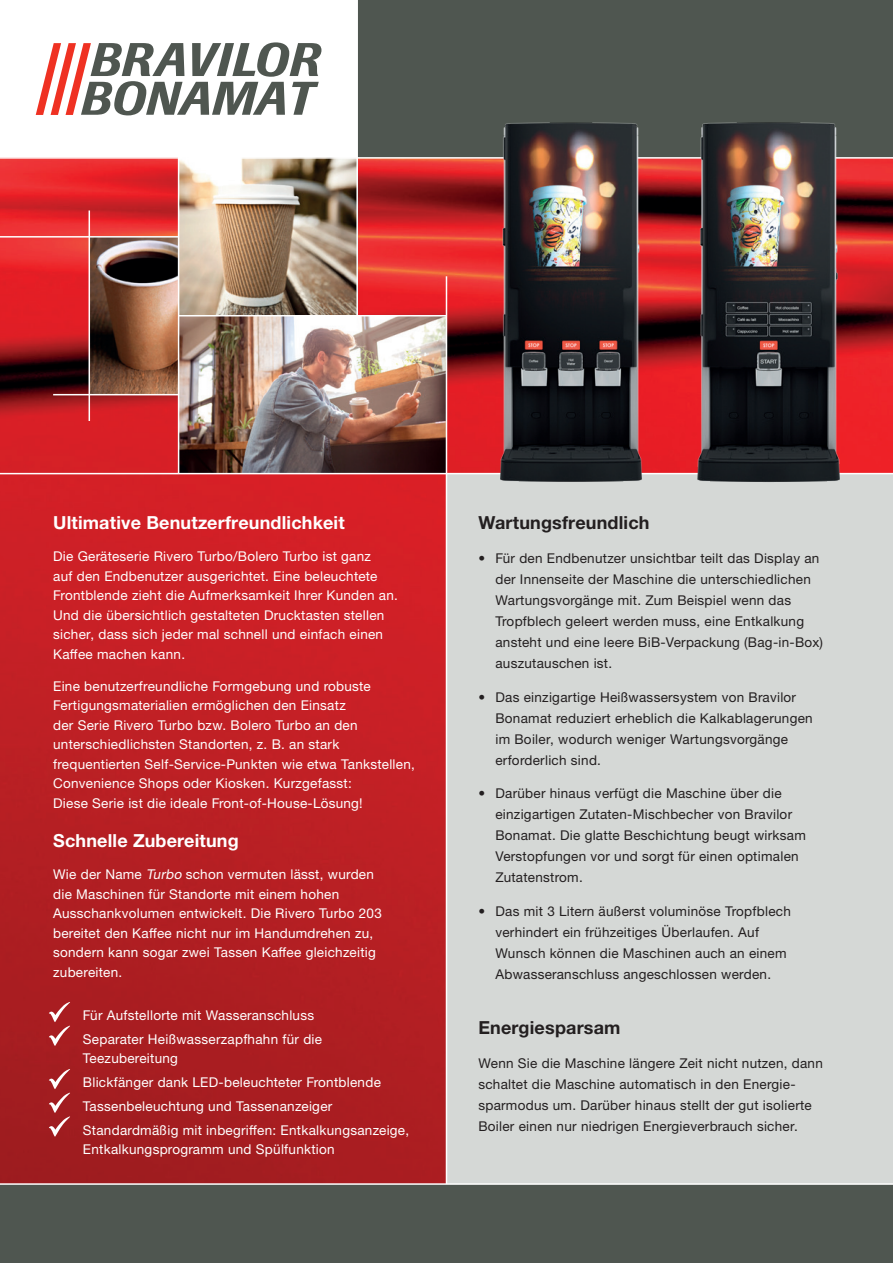
<style>
.page{position:relative;width:893px;height:1263px;background:#fff}
.page>*{position:absolute;margin:0;border:0;box-sizing:border-box;transform-origin:0 0}
.t1{font:700 18px "Helvetica Neue LTW1 G";letter-spacing:.01em;color:#fff}
.t2{font:700 18px "Helvetica Neue LTW1 G";letter-spacing:.01em;color:#231f20}
.t3{font:13.5px/19.5px "Helvetica Neue LTW1 G";letter-spacing:.02em;color:#fff}
.t4{font:13.5px/21px "Helvetica Neue LTW1 G";letter-spacing:.02em;color:#231f20}
.s1{font-style:italic}
</style>
<div class="page">
<img style="left:0;top:159px;width:446px;height:1024px">
<div style="left:357px;top:0;width:536px;height:158px;background:#4f5650"></div>
<div style="left:0;top:1184px;width:893px;height:79px;background:#4f5650"></div>
<div style="left:446px;top:474px;width:447px;height:710px;background:#d5d8d6"></div>
<svg style="left:36px;top:42px;width:285px;height:73px"></svg>
<img style="left:179px;top:316px;width:228px;height:157px">
<img style="left:179px;top:159px;width:177px;height:156px">
<img style="left:90px;top:238px;width:88px;height:156px">
<hr style="left:0;top:1183px;width:893px;height:2px;background:#fff">
<hr style="left:0;top:157px;width:893px;height:2px;background:#fff">
<hr style="left:178px;top:158px;width:1px;height:316px;background:#fff">
<hr style="left:356px;top:0;width:2px;height:316px;background:#fff">
<hr style="left:179px;top:315px;width:267px;height:1px;background:#fff">
<hr style="left:446px;top:276px;width:1px;height:908px;background:#fff">
<hr style="left:53px;top:394px;width:126px;height:1px;background:#fff">
<hr style="left:89px;top:210px;width:1px;height:211px;background:#fff">
<hr style="left:0;top:236px;width:179px;height:2px;background:#fff">
<hr style="left:0;top:473px;width:893px;height:1px;background:#fff">
<img style="left:407px;top:122px;width:200px;height:398px">
<img style="left:607px;top:122px;width:286px;height:360px">
<svg style="left:49px;top:1002px;width:21px;height:44px"></svg>
<svg style="left:49px;top:1069px;width:21px;height:67px"></svg>
<h1 class="t1" style="left:53px;top:511px;width:293px">Ultimative Benutzerfreundlichkeit</h1>
<p class="t3" style="left:53px;top:547px;width:346px">Die Geräteserie Rivero Turbo/Bolero Turbo ist ganz<br>auf den Endbenutzer ausgerichtet. Eine beleuchtete Frontblende zieht die Aufmerksamkeit Ihrer Kunden an.<br>Und die übersichtlich gestalteten Drucktasten stellen sicher, dass sich jeder mal schnell und einfach einen Kaffee machen kann.</p>
<p class="t3" style="left:53px;top:676px;width:363px">Eine benutzerfreundliche Formgebung und robuste Fertigungsmaterialien ermöglichen den Einsatz<br>der Serie Rivero Turbo bzw. Bolero Turbo an den unterschiedlichsten Standorten, z. B. an stark frequentierten Self-Service-Punkten wie etwa Tankstellen, Convenience Shops oder Kiosken. Kurzgefasst:<br>Diese Serie ist die ideale Front-of-House-Lösung!</p>
<h1 class="t1" style="left:53px;top:829px;width:187px">Schnelle Zubereitung</h1>
<p class="t3" style="left:53px;top:865px;width:330px">Wie der Name <span class="s1">Turbo</span> schon vermuten lässt, wurden die Maschinen für Standorte mit einem hohen Ausschankvolumen entwickelt. Die Rivero Turbo 203 bereitet den Kaffee nicht nur im Handumdrehen zu, sondern kann sogar zwei Tassen Kaffee gleichzeitig zubereiten.</p>
<p class="t3" style="left:83px;top:1003px;width:241px;line-height:23.7px">Für Aufstellorte mit Wasseranschluss<br>Separater Heißwasserzapfhahn für die</p>
<p class="t3" style="left:83px;top:1046px;width:328px;line-height:23.7px">Teezubereitung<br>Blickfänger dank LED-beleuchteter Frontblende Tassenbeleuchtung und Tassenanzeiger Standardmäßig mit inbegriffen: Entkalkungsanzeige,</p>
<p class="t3" style="left:83px;top:1139px;width:253px">Entkalkungsprogramm und Spülfunktion</p>
<h1 class="t2" style="left:478px;top:511px;width:173px">Wartungsfreundlich</h1>
<p class="t4" style="left:495px;top:547px;width:329px;text-indent:-17px">• Für den Endbenutzer unsichtbar teilt das Display an der Innenseite der Maschine die unterschiedlichen Wartungsvorgänge mit. Zum Beispiel wenn das Tropfblech geleert werden muss, eine Entkalkung ansteht und eine leere BiB-Verpackung (Bag-in-Box) auszutauschen ist.</p>
<p class="t4" style="left:495px;top:686px;width:319px;text-indent:-17px">• Das einzigartige Heißwassersystem von Bravilor Bonamat reduziert erheblich die Kalkablagerungen im Boiler, wodurch weniger Wartungsvorgänge erforderlich sind.</p>
<p class="t4" style="left:495px;top:783px;width:312px;text-indent:-17px">• Darüber hinaus verfügt die Maschine über die einzigartigen Zutaten-Mischbecher von Bravilor Bonamat. Die glatte Beschichtung beugt wirksam Verstopfungen vor und sorgt für einen optimalen Zutatenstrom.</p>
<p class="t4" style="left:495px;top:901px;width:297px;text-indent:-17px">• Das mit 3 Litern äußerst voluminöse Tropfblech verhindert ein frühzeitiges Überlaufen. Auf Wunsch können die Maschinen auch an einem Abwasseranschluss angeschlossen werden.</p>
<h1 class="t2" style="left:478px;top:1017px;width:144px">Energiesparsam</h1>
<p class="t4" style="left:478px;top:1053px;width:346px">Wenn Sie die Maschine längere Zeit nicht nutzen, dann schaltet die Maschine automatisch in den Energie&shy;sparmodus um. Darüber hinaus stellt der gut isolierte Boiler einen nur niedrigen Energieverbrauch sicher.</p>
</div>
